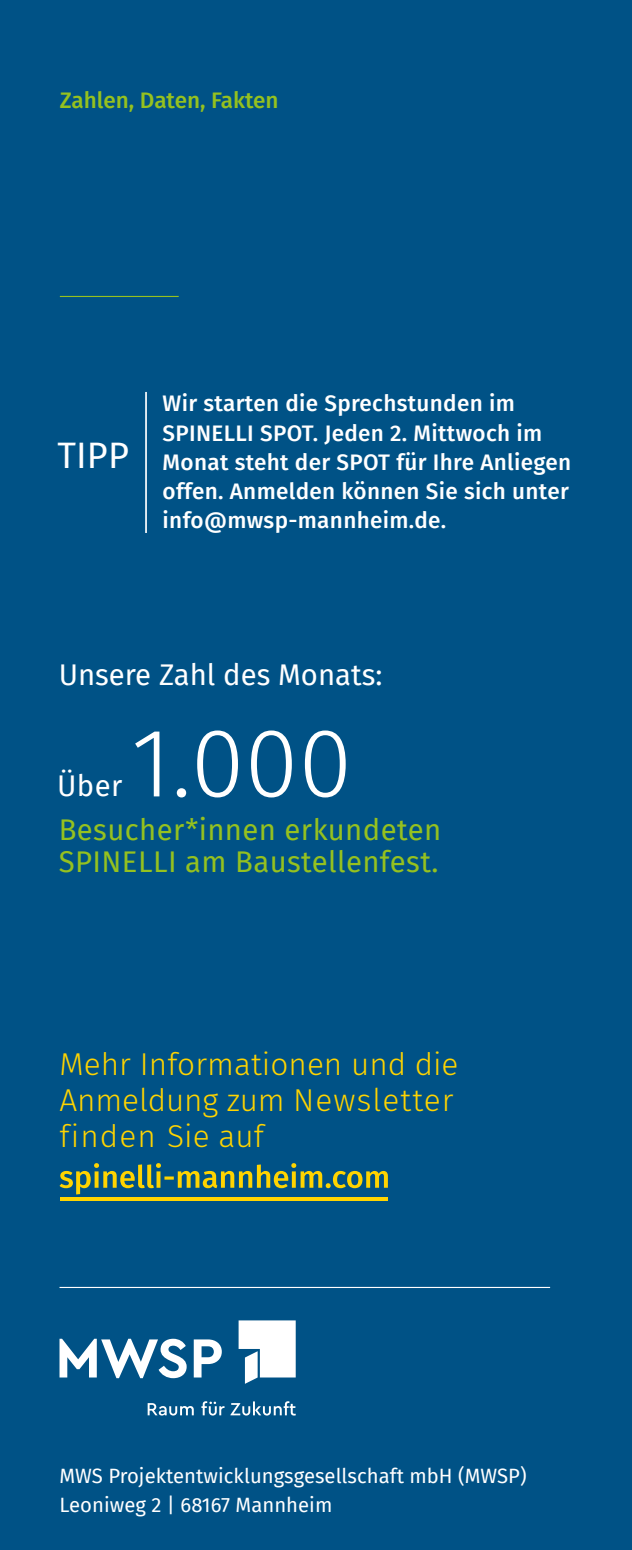
<style>
.page{position:relative;width:632px;height:1550px;background:#fff}
.page>*{position:absolute;margin:0;border:0;box-sizing:border-box;transform-origin:0 0}
.t1{font:300 97.42px "Fira Sans";color:#fff}
.t2{font:36px "Fira Sans";color:#fff}
.t3{font:300 31.5px/36px "Fira Sans";color:#ffd400}
.t4{font:29.25px/31.5px "Fira Sans";letter-spacing:.015em;color:#95c11f}
.t5{font:29.25px "Fira Sans";color:#fff}
.t6{font:500 22.5px/29.2px "Fira Sans";letter-spacing:.015em;color:#fff}
.t7{font:500 22.5px "Fira Sans";color:#95c11f}
.t8{font:20.25px "Fira Sans";color:#fff}
</style>
<div class="page">
<div style="left:0;top:0;width:631px;height:1550px;background:#005286"></div>
<svg style="left:59px;top:1163px;width:329px;height:31px"></svg>
<hr style="left:60px;top:1197px;width:328px;height:4px;background:#ffd400">
<hr style="left:59px;top:1287px;width:491px;height:1px;background:#fff">
<svg style="left:148px;top:1401px;width:147px;height:14px"></svg>
<svg style="left:238px;top:1320px;width:57px;height:64px"></svg>
<svg style="left:59px;top:1339px;width:127px;height:39px"></svg>
<svg style="left:194px;top:1339px;width:28px;height:38px"></svg>
<hr style="left:60px;top:296px;width:119px;height:1px;background:#95c11f">
<hr style="left:145px;top:392px;width:2px;height:141px;background:#fff">
<p class="t7" style="left:60px;top:82px;width:220px">Zahlen, Daten, Fakten</p>
<p class="t2" style="left:58px;top:428px;width:73px">TIPP</p>
<p class="t6" style="left:162px;top:388px;width:410px">Wir starten die Sprechstunden im SPINELLI SPOT. Jeden 2. Mittwoch im Monat steht der SPOT für Ihre Anliegen offen. Anmelden können Sie sich unter info@mwsp-mannheim.de.</p>
<p class="t5" style="left:59px;top:653px;width:325px">Unsere Zahl des Monats:</p>
<p class="t1" style="left:131px;top:693px;width:222px">1.000</p>
<p class="t4" style="left:59px;top:814px;width:384px">Besucher*innen erkundeten<br>SPINELLI am Baustellenfest.</p>
<p class="t5" style="left:57px;top:764px;width:67px">Über</p>
<p class="t3" style="left:59px;top:1046px;width:400px">Mehr Informationen und die</p>
<p class="t3" style="left:59px;top:1082px;width:395px">Anmeldung zum Newsletter finden Sie auf</p>
<p class="t8" style="left:59px;top:1460px;width:468px">MWS Projektentwicklungsgesellschaft mbH (MWSP)</p>
<p class="t8" style="left:59px;top:1490px;width:274px">Leoniweg 2 | 68167 Mannheim</p>
</div>
